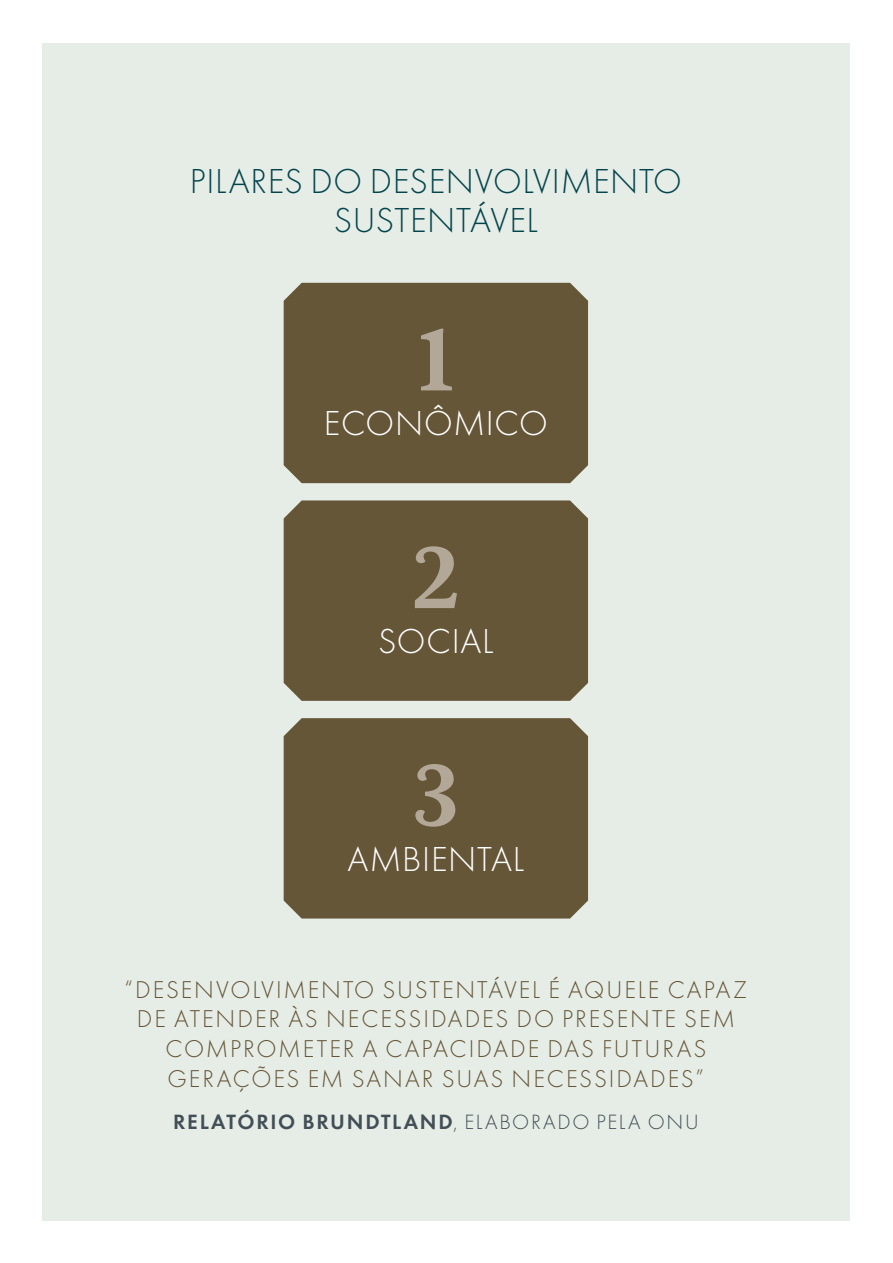
<style>
.page{position:relative;width:893px;height:1263px;background:#fff}
.page>*{position:absolute;margin:0;border:0;box-sizing:border-box;transform-origin:0 0}
.t1{font:700 91.5px "Nyte";color:#b3a897}
.t2{font:300 36px/39px "Futura";letter-spacing:.015em;color:#04454d;text-align:center}
.t3{font:300 36px "Futura";letter-spacing:.02em;color:#fff}
.t4{font:300 25.2px/29.7px "Futura";letter-spacing:.075em;color:#665638;text-align:center}
.t5{font:21.45px "Futura Dem";letter-spacing:.08em;color:#434f56}
.s1{font-family:"Futura";font-weight:300}
</style>
<div class="page">
<div style="left:43px;top:43px;width:807px;height:1177px;background:#e6ede6"></div>
<div style="left:284px;top:283px;width:304px;height:200px;background:#665638"></div>
<div style="left:284px;top:500px;width:304px;height:201px;background:#665638"></div>
<div style="left:284px;top:718px;width:304px;height:200px;background:#665638"></div>
<p class="t2" style="left:190px;top:162px;width:493px">PILARES DO DESENVOLVIMENTO<br>SUSTENTÁVEL</p>
<p class="t1" style="left:418px;top:295px;width:37px">1</p>
<p class="t3" style="left:324px;top:403px;width:226px">ECONÔMICO</p>
<p class="t1" style="left:412px;top:513px;width:50px">2</p>
<p class="t3" style="left:378px;top:621px;width:117px">SOCIAL</p>
<p class="t1" style="left:412px;top:730px;width:48px">3</p>
<p class="t3" style="left:347px;top:838px;width:178px">AMBIENTAL</p>
<p class="t4" style="left:125px;top:975px;width:624px">“DESENVOLVIMENTO SUSTENTÁVEL É AQUELE CAPAZ DE ATENDER ÀS NECESSIDADES DO PRESENTE SEM COMPROMETER A CAPACIDADE DAS FUTURAS GERAÇÕES EM SANAR SUAS NECESSIDADES”</p>
<p class="t5" style="left:173px;top:1108px;width:527px">RELATÓRIO BRUNDTLAND<span class="s1">, ELABORADO PELA ONU</span></p>
</div>
